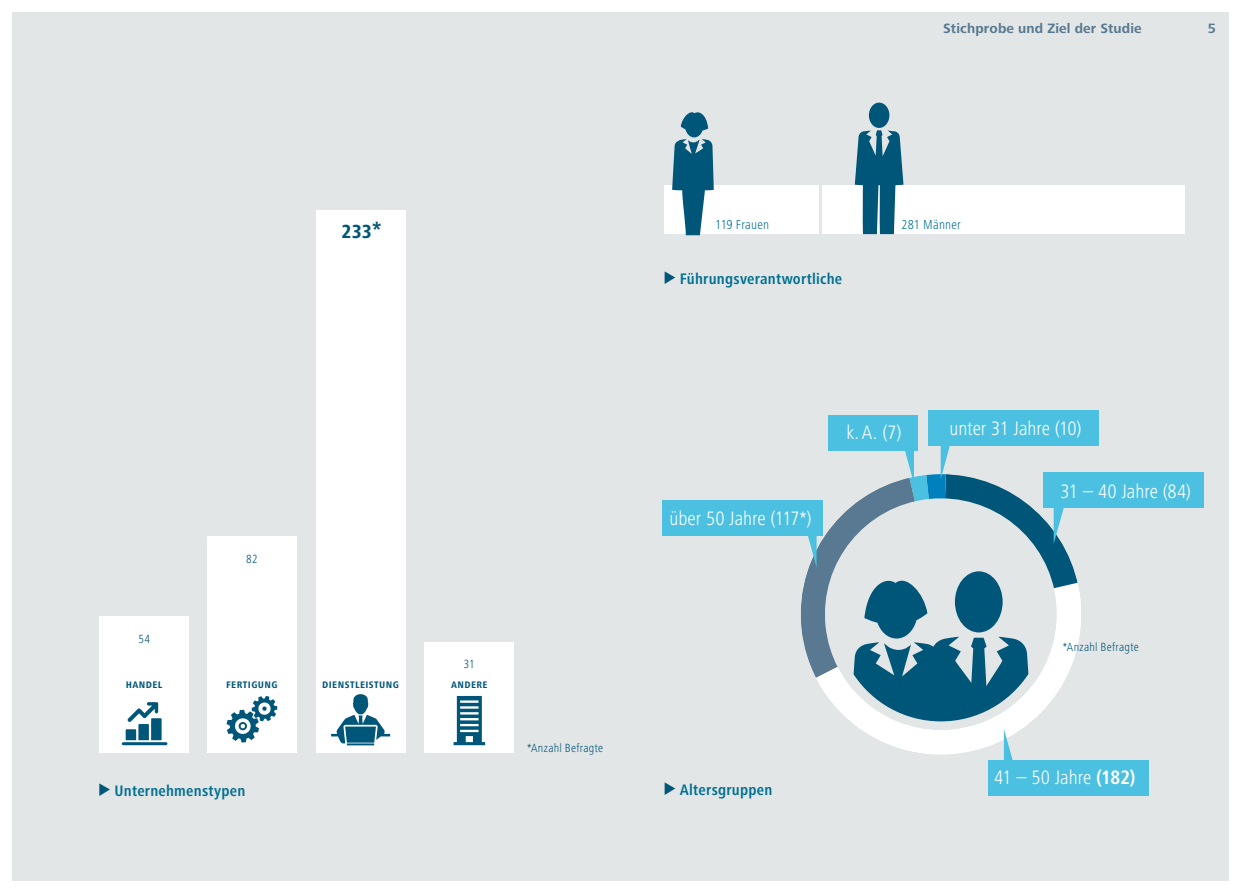
<style>
.page{position:relative;width:1241px;height:893px;background:#fff}
.page>*{position:absolute;margin:0;border:0;box-sizing:border-box;transform-origin:0 0}
.Sparte{font:700 condensed 24.5px "Frutiger Next Pro";color:#005679}
.Sparte-2{font:300 condensed 20.12px "Frutiger Next Pro";letter-spacing:-.005em;color:#fff}
.Sparte-3{font:700 condensed 15.75px "Frutiger Next Pro";letter-spacing:.015em;color:#007092}
.Variabler_Kolumnen_P{font:700 14px "Frutiger Next Pro";letter-spacing:.015em;color:#587991}
.Sparte-4{font:300 condensed 13.47px "Frutiger Next Pro";letter-spacing:.01em;color:#007092}
.Sparte-5{font:300 condensed 12.25px "Frutiger Next Pro";letter-spacing:.02em;color:#005679}
.Sparte-6{font:700 condensed 12.25px "Frutiger Next Pro";letter-spacing:.03em;color:#005679}
.s1{font-family:"INQA Triangel";font-weight:400;font-stretch:normal;color:#005679}
.s2{font-weight:700}
</style>
<div class="page">
<div style="left:12px;top:12px;width:1216px;height:869px;background:#e3e6e6"></div>
<svg style="left:850px;top:583px;width:231px;height:172px"></svg>
<div style="left:662px;top:501px;width:160px;height:35px;background:#4cc0e0"></div>
<div style="left:988px;top:760px;width:160px;height:35px;background:#4cc0e0"></div>
<div style="left:1043px;top:473px;width:160px;height:35px;background:#4cc0e0"></div>
<div style="left:927px;top:410px;width:171px;height:35px;background:#4cc0e0"></div>
<div style="left:828px;top:415px;width:89px;height:36px;background:#4cc0e0"></div>
<svg style="left:1003px;top:729px;width:11px;height:31px"></svg>
<svg style="left:793px;top:444px;width:284px;height:277px"></svg>
<div style="left:99px;top:616px;width:90px;height:137px;background:#fff"></div>
<div style="left:207px;top:536px;width:89px;height:217px;background:#fff"></div>
<div style="left:316px;top:210px;width:89px;height:543px;background:#fff"></div>
<div style="left:424px;top:642px;width:90px;height:111px;background:#fff"></div>
<svg style="left:226px;top:696px;width:51px;height:46px"></svg>
<svg style="left:331px;top:694px;width:59px;height:51px"></svg>
<hr style="left:122px;top:742px;width:45px;height:3px;background:#005679;border-radius:2px">
<svg style="left:126px;top:702px;width:36px;height:38px"></svg>
<svg style="left:453px;top:696px;width:32px;height:49px"></svg>
<div style="left:822px;top:186px;width:362px;height:48px;background:#fff"></div>
<div style="left:664px;top:186px;width:154px;height:48px;background:#fff"></div>
<svg style="left:854px;top:103px;width:49px;height:131px"></svg>
<svg style="left:672px;top:112px;width:41px;height:123px"></svg>
<p class="Variabler_Kolumnen_P" style="left:943px;top:21px;width:200px">Stichprobe und Ziel der Studie</p>
<p class="Variabler_Kolumnen_P" style="left:1207px;top:21px;width:10px">5</p>
<p class="Sparte" style="left:341px;top:216px;width:42px">233*</p>
<p class="Sparte-5" style="left:138px;top:632px;width:13px">54</p>
<p class="Sparte-5" style="left:246px;top:552px;width:13px">82</p>
<p class="Sparte-5" style="left:463px;top:657px;width:13px">31</p>
<p class="Sparte-6" style="left:126px;top:677px;width:38px">handel</p>
<p class="Sparte-6" style="left:226px;top:677px;width:53px">FERTIGUNG</p>
<p class="Sparte-6" style="left:322px;top:677px;width:78px">DIENSTLEISTUNG</p>
<p class="Sparte-6" style="left:451px;top:677px;width:38px">ANDERE</p>
<p class="Sparte-5" style="left:527px;top:741px;width:77px">*Anzahl Befragte</p>
<p class="Sparte-4" style="left:715px;top:217px;width:55px">119 Frauen</p>
<p class="Sparte-4" style="left:901px;top:217px;width:61px">281 Männer</p>
<p class="Sparte-3" style="left:664px;top:270px;width:179px"><span class="s1">&gt;</span> Führungsverantwortliche</p>
<p class="Sparte-2" style="left:846px;top:420px;width:57px">k. A. (7)</p>
<p class="Sparte-2" style="left:949px;top:417px;width:133px">unter 31 Jahre (10)</p>
<p class="Sparte-2" style="left:669px;top:507px;width:144px">über 50 Jahre (117*)</p>
<p class="Sparte-2" style="left:1060px;top:479px;width:132px">31 – 40 Jahre (84)</p>
<p class="Sparte-5" style="left:1062px;top:640px;width:77px">*Anzahl Befragte</p>
<p class="Sparte-3" style="left:99px;top:782px;width:147px"><span class="s1">&gt;</span> Unternehmenstypen</p>
<p class="Sparte-3" style="left:664px;top:781px;width:109px"><span class="s1">&gt;</span> Altersgruppen</p>
<p class="Sparte-2" style="left:994px;top:766px;width:143px">41 – 50 Jahre <span class="s2">(182)</span></p>
</div>
